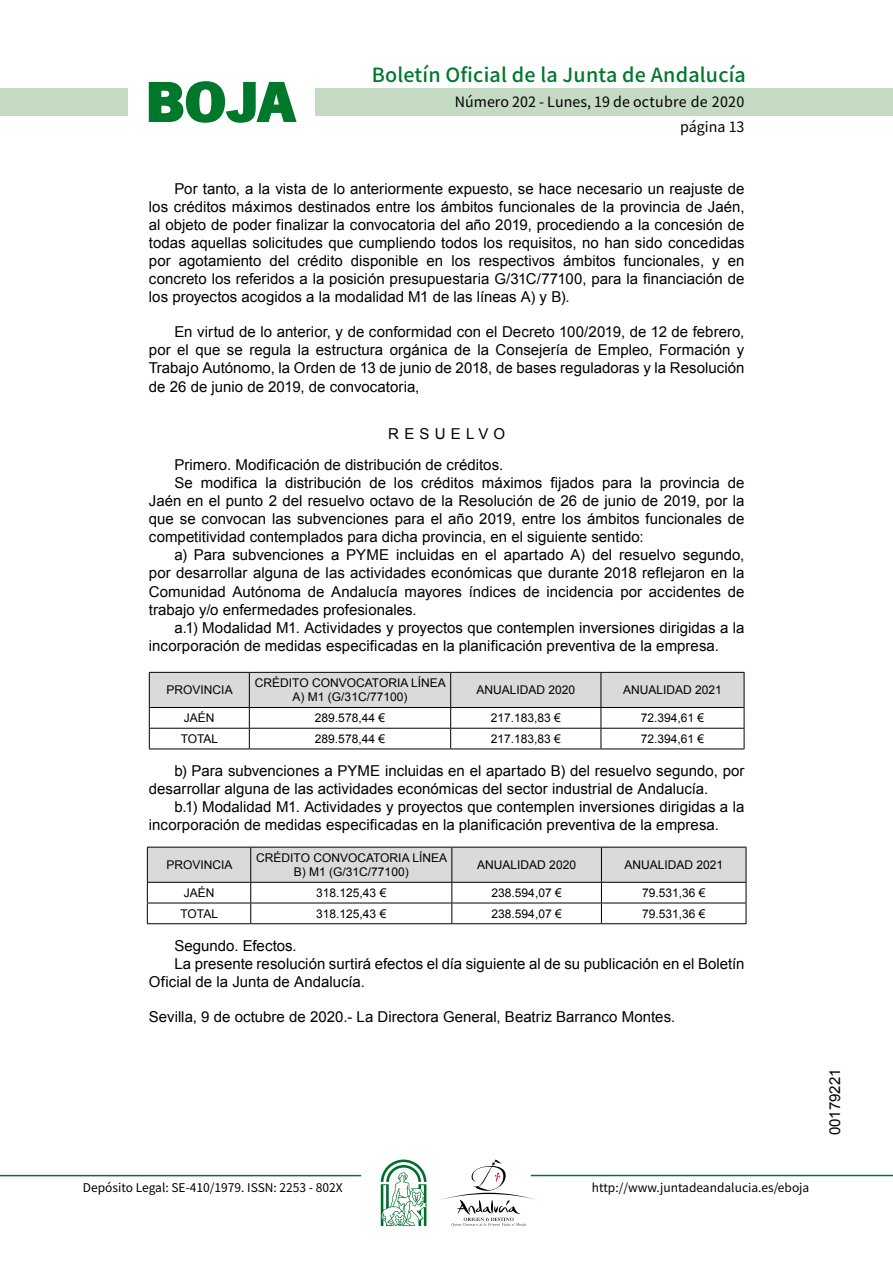
<style>
.page{position:relative;width:893px;height:1263px;background:#fff}
.page>*{position:absolute;margin:0;border:0;box-sizing:border-box;transform-origin:0 0}
.t1{font:700 57.75px "News Got T";color:#00782c;scale:1.14 1}
.t2{font:500 19.5px "Noto Sans HK";letter-spacing:.01em;color:#00782c}
.t3{font:15px/18px "Arial";color:#000;text-align:justify}
.t4{font:14.25px/24.5px "Noto Sans HK";color:#000;text-align:right}
.t5{font:12px/14.4px "Arial";color:#000;text-align:center}
.t6{font:12px "Noto Sans HK";color:#000}
</style>
<div class="page">
<div style="left:315px;top:88px;width:577px;height:28px;background:#c5dac3"></div>
<div style="left:0;top:88px;width:128px;height:28px;background:#c5dac3"></div>
<hr style="left:0;top:1175px;width:361px;height:1px;background:#00782c">
<hr style="left:531px;top:1175px;width:361px;height:1px;background:#00782c">
<svg style="left:148px;top:81px;width:149px;height:42px"></svg>
<svg style="left:442px;top:1159px;width:100px;height:67px"></svg>
<svg style="left:381px;top:1160px;width:45px;height:66px"></svg>
<svg style="left:149px;top:672px;width:595px;height:77px"></svg>
<hr style="left:149px;top:749px;width:100px;height:1px;background:#000">
<hr style="left:249px;top:749px;width:201px;height:1px;background:#000">
<hr style="left:450px;top:749px;width:151px;height:1px;background:#000">
<hr style="left:601px;top:749px;width:143px;height:1px;background:#000">
<svg style="left:147px;top:847px;width:599px;height:76px"></svg>
<hr style="left:147px;top:923px;width:104px;height:1px;background:#000">
<hr style="left:251px;top:923px;width:201px;height:1px;background:#000">
<hr style="left:452px;top:923px;width:149px;height:1px;background:#000">
<hr style="left:601px;top:923px;width:145px;height:1px;background:#000">
<h1 class="t1" style="left:145px;top:68px;width:133px">BOJA</h1>
<h2 class="t2" style="left:372px;top:64px;width:375px">Boletín Oficial de la Junta de Andalucía</h2>
<p class="t4" style="left:455px;top:90px;width:291px">Número 202 - Lunes, 19 de octubre de 2020 página 13</p>
<p class="t3" style="left:149px;top:180px;width:597px;text-indent:26px">Por tanto, a la vista de lo anteriormente expuesto, se hace necesario un reajuste de los créditos máximos destinados entre los ámbitos funcionales de la provincia de Jaén, al objeto de poder finalizar la convocatoria del año 2019, procediendo a la concesión de todas aquellas solicitudes que cumpliendo todos los requisitos, no han sido concedidas por agotamiento del crédito disponible en los respectivos ámbitos funcionales, y en concreto los referidos a la posición presupuestaria G/31C/77100, para la financiación de los proyectos acogidos a la modalidad M1 de las líneas A) y B).</p>
<p class="t3" style="left:149px;top:323px;width:597px;text-indent:26px">En virtud de lo anterior, y de conformidad con el Decreto 100/2019, de 12 de febrero, por el que se regula la estructura orgánica de la Consejería de Empleo, Formación y Trabajo Autónomo, la Orden de 13 de junio de 2018, de bases reguladoras y la Resolución de 26 de junio de 2019, de convocatoria,</p>
<p class="t3" style="left:174px;top:419px;width:332px;line-height:30.8px;text-align:right">RESUELVO<br>Primero. Modificación de distribución de créditos.</p>
<p class="t3" style="left:149px;top:474px;width:597px;text-indent:26px">Se modifica la distribución de los créditos máximos fijados para la provincia de Jaén en el punto 2 del resuelvo octavo de la Resolución de 26 de junio de 2019, por la que se convocan las subvenciones para el año 2019, entre los ámbitos funcionales de competitividad contemplados para dicha provincia, en el siguiente sentido:</p>
<p class="t3" style="left:149px;top:546px;width:597px;text-indent:26px">a) Para subvenciones a PYME incluidas en el apartado A) del resuelvo segundo, por desarrollar alguna de las actividades económicas que durante 2018 reflejaron en la Comunidad Autónoma de Andalucía mayores índices de incidencia por accidentes de trabajo y/o enfermedades profesionales.</p>
<p class="t3" style="left:149px;top:619px;width:597px;text-indent:26px">a.1) Modalidad M1. Actividades y proyectos que contemplen inversiones dirigidas a la incorporación de medidas especificadas en la planificación preventiva de la empresa.</p>
<p class="t5" style="left:167px;top:683px;width:68px">PROVINCIA</p>
<p class="t5" style="left:255px;top:676px;width:192px">CRÉDITO CONVOCATORIA LÍNEA<br>A) M1 (G/31C/77100)</p>
<p class="t5" style="left:476px;top:683px;width:100px">ANUALIDAD 2020</p>
<p class="t5" style="left:623px;top:683px;width:100px">ANUALIDAD 2021</p>
<p class="t5" style="left:184px;top:711px;width:32px">JAÉN</p>
<p class="t5" style="left:315px;top:711px;width:72px">289.578,44 €</p>
<p class="t5" style="left:491px;top:711px;width:72px">217.183,83 €</p>
<p class="t5" style="left:640px;top:711px;width:65px">72.394,61 €</p>
<p class="t5" style="left:181px;top:732px;width:39px">TOTAL</p>
<p class="t5" style="left:315px;top:732px;width:72px">289.578,44 €</p>
<p class="t5" style="left:491px;top:732px;width:72px">217.183,83 €</p>
<p class="t5" style="left:640px;top:732px;width:65px">72.394,61 €</p>
<p class="t3" style="left:149px;top:762px;width:597px;text-indent:26px">b) Para subvenciones a PYME incluidas en el apartado B) del resuelvo segundo, por desarrollar alguna de las actividades económicas del sector industrial de Andalucía.</p>
<p class="t3" style="left:149px;top:798px;width:597px;text-indent:26px">b.1) Modalidad M1. Actividades y proyectos que contemplen inversiones dirigidas a la incorporación de medidas especificadas en la planificación preventiva de la empresa.</p>
<p class="t5" style="left:166px;top:858px;width:68px">PROVINCIA</p>
<p class="t5" style="left:256px;top:851px;width:192px">CRÉDITO CONVOCATORIA LÍNEA<br>B) M1 (G/31C/77100)</p>
<p class="t5" style="left:477px;top:858px;width:100px">ANUALIDAD 2020</p>
<p class="t5" style="left:624px;top:858px;width:100px">ANUALIDAD 2021</p>
<p class="t5" style="left:184px;top:886px;width:32px">JAÉN</p>
<p class="t5" style="left:316px;top:886px;width:72px">318.125,43 €</p>
<p class="t5" style="left:491px;top:886px;width:72px">238.594,07 €</p>
<p class="t5" style="left:642px;top:886px;width:65px">79.531,36 €</p>
<p class="t5" style="left:180px;top:906px;width:39px">TOTAL</p>
<p class="t5" style="left:316px;top:906px;width:72px">318.125,43 €</p>
<p class="t5" style="left:491px;top:906px;width:72px">238.594,07 €</p>
<p class="t5" style="left:642px;top:906px;width:65px">79.531,36 €</p>
<p class="t3" style="left:174px;top:936px;width:124px">Segundo. Efectos.</p>
<p class="t3" style="left:174px;top:954px;width:571px">La presente resolución surtirá efectos el día siguiente al de su publicación en el Boletín</p>
<p class="t3" style="left:149px;top:972px;width:217px">Oficial de la Junta de Andalucía.</p>
<p class="t3" style="left:149px;top:1007px;width:528px">Sevilla, 9 de octubre de 2020.- La Directora General, Beatriz Barranco Montes.</p>
<p class="t6" style="left:83px;top:1181px;width:261px">Depósito Legal: SE-410/1979. ISSN: 2253 - 802X</p>
<p class="t6" style="left:592px;top:1181px;width:219px">http://www.juntadeandalucia.es/eboja</p>
<p class="t3" style="left:826px;top:1135px;width:68px;rotate:-90deg">00179221</p>
</div>
